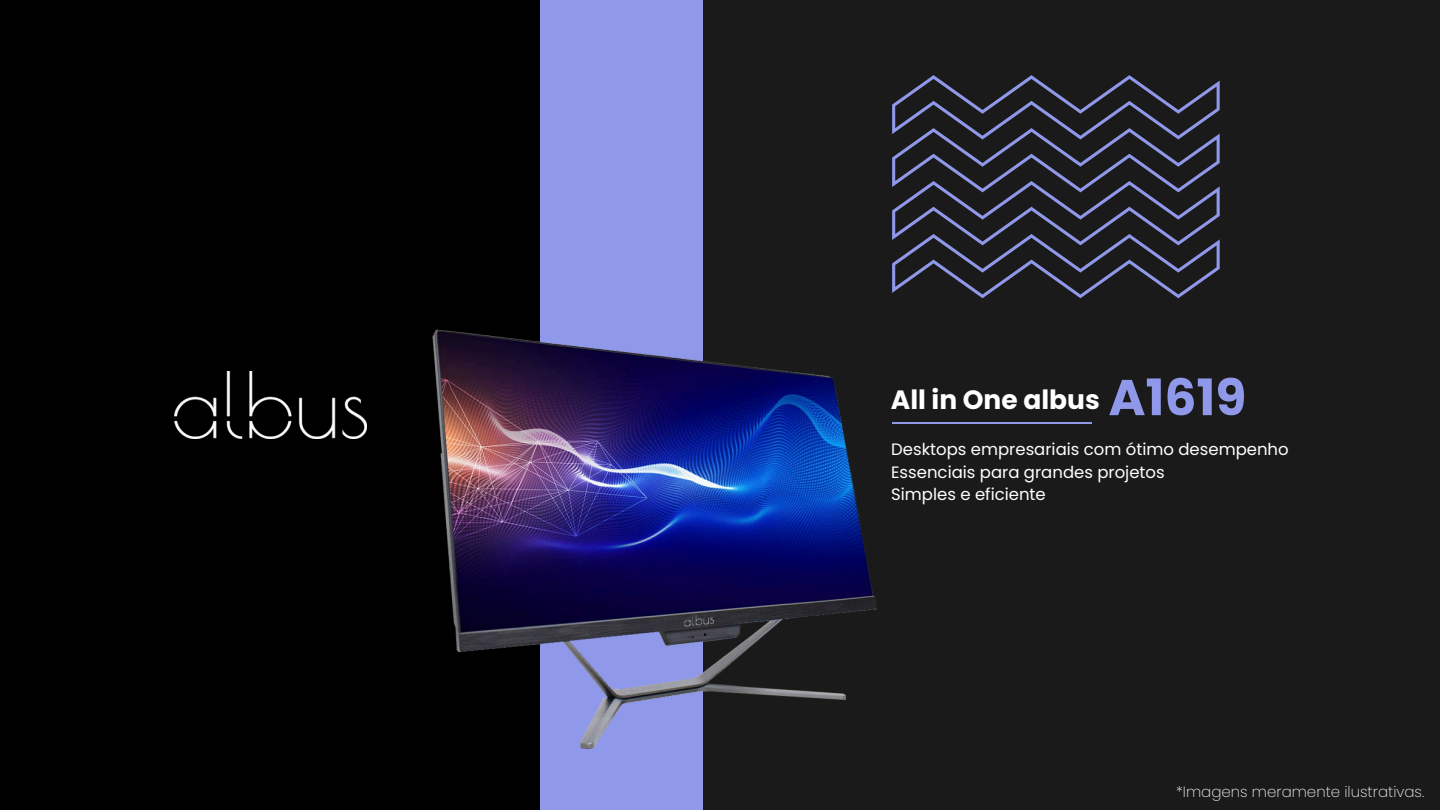
<style>
.page{position:relative;width:1440px;height:810px;background:#fff}
.page>*{position:absolute;margin:0;border:0;box-sizing:border-box;transform-origin:0 0}
.t1{font:700 50.3px "Poppins";color:#8f98e9}
.t2{font:700 26.5px "Poppins";color:#fff}
.t3{font:16.5px/22.5px "Poppins";color:#fff}
.t4{font:200 15px "Poppins";color:#f2f2f2}
</style>
<div class="page">
<div style="left:540px;top:0;width:900px;height:810px;background:#1a1a1a"></div>
<div style="left:0;top:0;width:540px;height:810px;background:#000"></div>
<div style="left:540px;top:0;width:162px;height:810px;background:#8f98e9"></div>
<hr style="left:892px;top:422px;width:199px;height:2px;background:#8f98e9">
<img style="left:174px;top:371px;width:193px;height:68px">
<svg style="left:892px;top:75px;width:328px;height:223px"></svg>
<img style="left:432px;top:325px;width:445px;height:429px">
<h2 class="t1" style="left:1108px;top:362px;width:139px">A1619</h2>
<p class="t2" style="left:891px;top:382px;width:210px">All in One albus</p>
<p class="t3" style="left:891px;top:438px;width:399px">Desktops empresariais com ótimo desempenho<br>Essenciais para grandes projetos<br>Simples e eficiente</p>
<h1 class="t4" style="left:1176px;top:781px;width:250px">*Imagens meramente ilustrativas.</h1>
</div>
